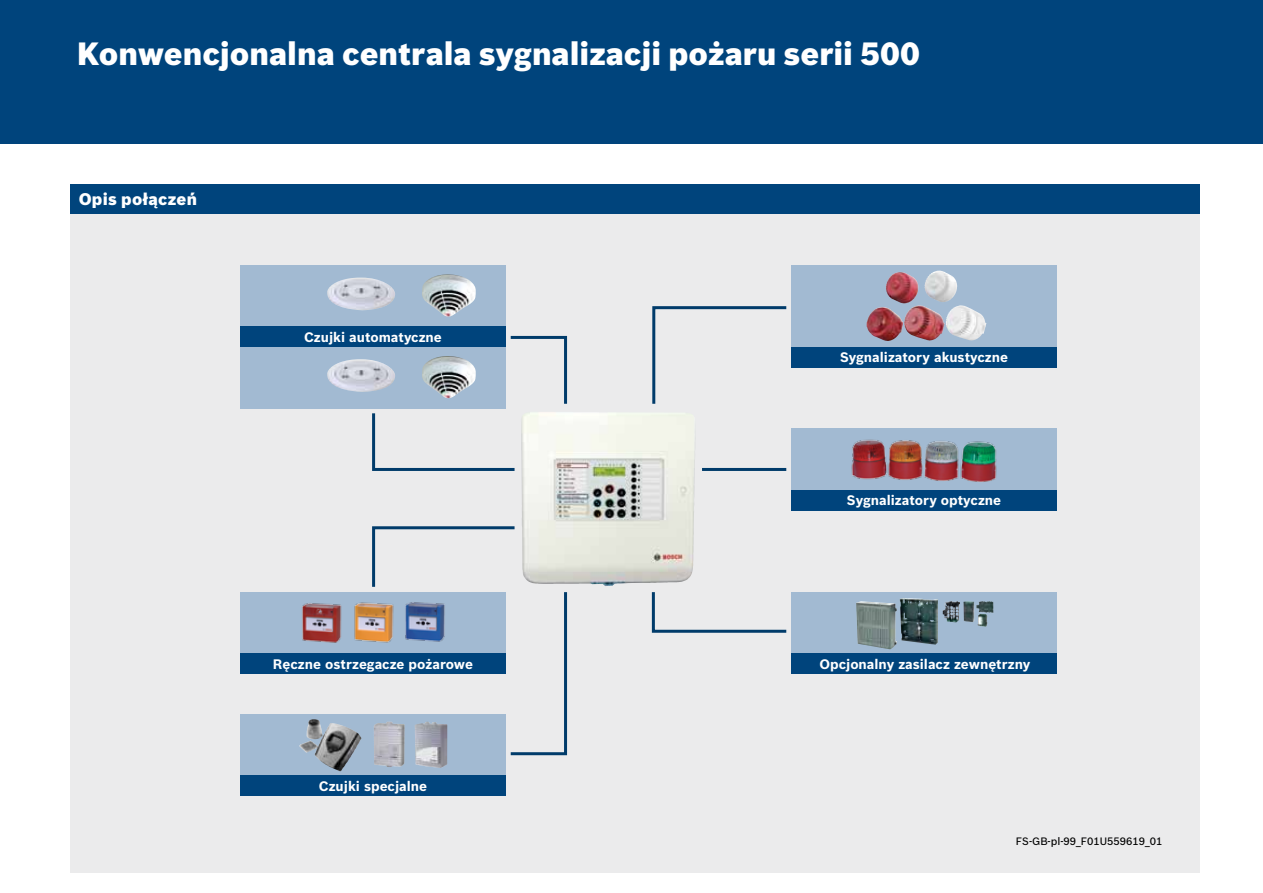
<style>
.page{position:relative;width:1263px;height:893px;background:#fff}
.page>*{position:absolute;margin:0;border:0;box-sizing:border-box;transform-origin:0 0}
.t1{font:900 31.5px "Bosch Sans";color:#fff}
.t2{font:900 16.5px "Bosch Sans";letter-spacing:.015em;color:#fff}
.t3{font:700 13.5px "Bosch Sans";color:#fff}
.t4{font:500 10.5px "Bosch Sans";color:#000}
</style>
<div class="page">
<div style="left:0;top:0;width:1263px;height:144px;background:#00447c"></div>
<div style="left:70px;top:204px;width:1129px;height:669px;background:#ebebec"></div>
<svg style="left:791px;top:265px;width:266px;height:82px;background:#a6adc2"></svg>
<div style="left:791px;top:347px;width:266px;height:20px;background:#00447c"></div>
<div style="left:791px;top:490px;width:266px;height:20px;background:#00447c"></div>
<div style="left:791px;top:429px;width:266px;height:61px;background:#a2bad2"></div>
<div style="left:240px;top:265px;width:266px;height:62px;background:#a2bad2"></div>
<div style="left:240px;top:347px;width:266px;height:61px;background:#a2bad2"></div>
<div style="left:70px;top:184px;width:1129px;height:29px;background:#00447c"></div>
<svg style="left:652px;top:306px;width:135px;height:98px"></svg>
<hr style="left:702px;top:468px;width:84px;height:3px;background:#003b6a">
<img style="left:851px;top:439px;width:146px;height:43px">
<svg style="left:371px;top:335px;width:197px;height:136px"></svg>
<img style="left:422px;top:274px;width:54px;height:43px">
<img style="left:422px;top:356px;width:54px;height:42px">
<img style="left:327px;top:278px;width:68px;height:32px">
<img style="left:327px;top:359px;width:68px;height:33px">
<div style="left:240px;top:327px;width:266px;height:20px;background:#00447c"></div>
<img style="left:521px;top:412px;width:173px;height:174px">
<div style="left:240px;top:592px;width:266px;height:61px;background:#a2bad2"></div>
<div style="left:240px;top:653px;width:266px;height:21px;background:#00447c"></div>
<div style="left:240px;top:714px;width:266px;height:62px;background:#a2bad2"></div>
<div style="left:240px;top:776px;width:266px;height:20px;background:#00447c"></div>
<img style="left:299px;top:719px;width:63px;height:52px">
<img style="left:374px;top:757px;width:31px;height:10px">
<img style="left:415px;top:757px;width:32px;height:11px">
<img style="left:354px;top:602px;width:17px;height:40px">
<img style="left:302px;top:603px;width:40px;height:40px">
<svg style="left:371px;top:525px;width:197px;height:232px"></svg>
<div style="left:791px;top:592px;width:266px;height:61px;background:#a2bad2"></div>
<div style="left:791px;top:653px;width:266px;height:21px;background:#00447c"></div>
<img style="left:856px;top:601px;width:41px;height:48px">
<img style="left:976px;top:601px;width:17px;height:12px">
<svg style="left:977px;top:614px;width:10px;height:13px"></svg>
<img style="left:963px;top:601px;width:11px;height:21px">
<img style="left:943px;top:601px;width:17px;height:21px">
<img style="left:900px;top:598px;width:38px;height:47px">
<svg style="left:651px;top:592px;width:136px;height:41px"></svg>
<img style="left:924px;top:271px;width:33px;height:31px">
<h1 class="t1" style="left:77px;top:30px;width:844px">Konwencjonalna centrala sygnalizacji pożaru serii 500</h1>
<p class="t2" style="left:79px;top:186px;width:120px">Opis połączeń</p>
<p class="t3" style="left:304px;top:327px;width:139px">Czujki automatyczne</p>
<p class="t3" style="left:273px;top:654px;width:201px">Ręczne ostrzegacze pożarowe</p>
<p class="t3" style="left:319px;top:776px;width:110px">Czujki specjalne</p>
<p class="t3" style="left:840px;top:347px;width:170px">Sygnalizatory akustyczne</p>
<p class="t3" style="left:847px;top:490px;width:156px">Sygnalizatory optyczne</p>
<p class="t3" style="left:819px;top:654px;width:212px">Opcjonalny zasilacz zewnętrzny</p>
<p class="t4" style="left:1016px;top:833px;width:148px">FS-GB-pl-99_F01U559619_01</p>
</div>
